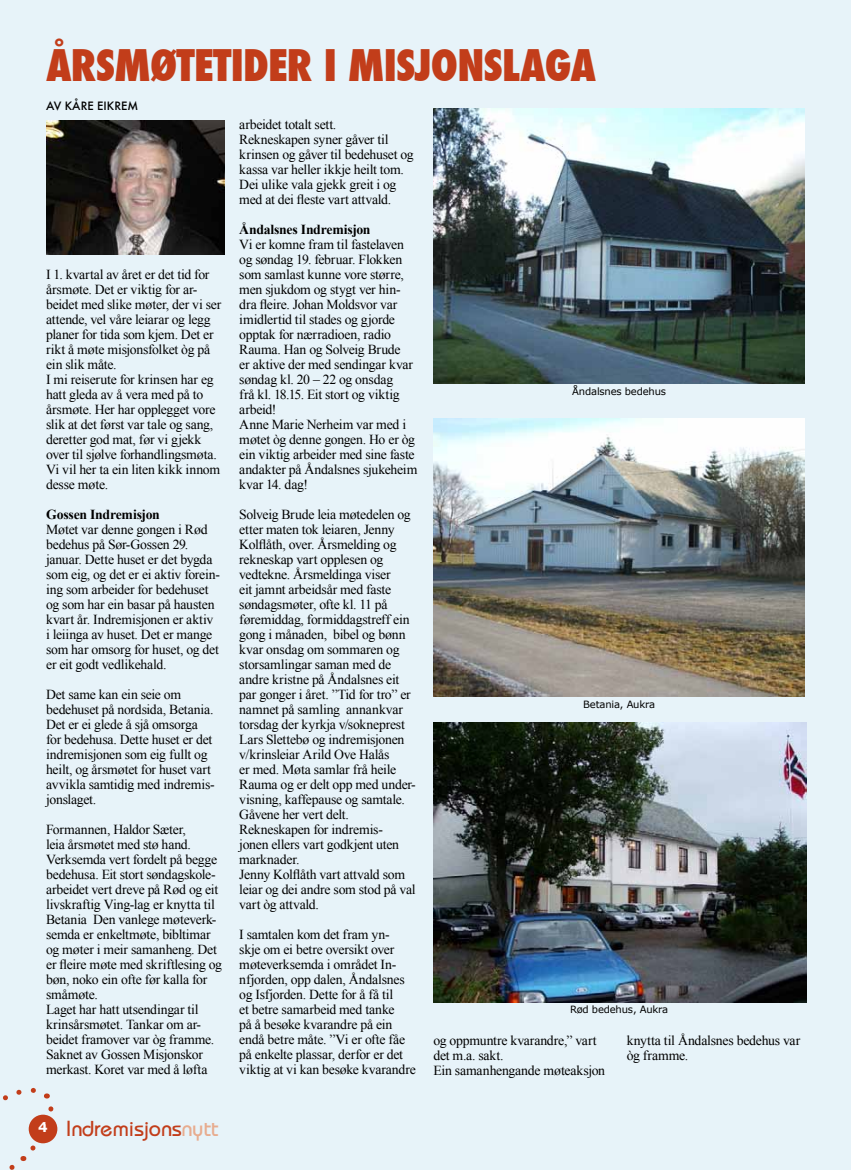
<style>
.page{position:relative;width:851px;height:1170px;background:#fff}
.page>*{position:absolute;margin:0;border:0;box-sizing:border-box;transform-origin:0 0}
.t1{font:800 condensed 42.5px "Futura";color:#c23d1a}
.t2{font:21.75px "Bauhaus";color:#c23d1a}
.t3{font:13.75px/15px "Times New Roman";letter-spacing:-.02em;color:#000}
.t4{font:700 13.75px "Times New Roman";letter-spacing:-.02em;color:#000}
.t5{font:500 11.25px "Futura";color:#000}
.t6{font:10px "Verdana";letter-spacing:-.02em;color:#000}
.s1{color:#e7ac8f}
</style>
<div class="page">
<div style="left:0;top:0;width:850px;height:1169px;background:#e7f3f9"></div>
<div style="left:29px;top:1114px;width:28px;height:29px;background:#c23d1a;border-radius:50%"></div>
<svg style="left:0;top:1087px;width:54px;height:83px"></svg>
<img style="left:46px;top:121px;width:178px;height:134px">
<img style="left:433px;top:109px;width:371px;height:274px">
<img style="left:433px;top:418px;width:371px;height:278px">
<img style="left:433px;top:722px;width:373px;height:280px">
<h1 class="t1" style="left:46px;top:36px;width:23px">ÅRSMØTETI</h1>
<h1 class="t1" style="left:243px;top:36px;width:304px">DER IMISJONSLAGA</h1>
<p class="t5" style="left:46px;top:98px;width:94px">AV KÅRE EIKREM</p>
<p class="t3" style="left:46px;top:266px;width:177px">I 1. kvartal av året er det tid for årsmøte. Det er viktig for ar&shy;beidet med slike møter, der vi ser attende, vel våre leiarar og legg planer for tida som kjem. Det er rikt å møte misjonsfolket òg på ein slik måte.<br>I mi reiserute for krinsen har eg hatt gleda av å vera med på to årsmøte. Her har opplegget vore slik at det først var tale og sang, deretter god mat, før vi gjekk over til sjølve forhandlingsmøta.<br>Vi vil her ta ein liten kikk innom desse møte.</p>
<p class="t4" style="left:46px;top:504px;width:115px">Gossen Indremisjon</p>
<p class="t3" style="left:46px;top:521px;width:175px">Møtet var denne gongen i Rød bedehus på Sør-Gossen 29. januar. Dette huset er det bygda som eig, og det er ei aktiv forein&shy;ing som arbeider for bedehuset og som har ein basar på hausten kvart år. Indremisjonen er aktiv i leiinga av huset. Det er mange som har omsorg for huset, og det er eit godt vedlikehald.</p>
<p class="t3" style="left:46px;top:686px;width:170px">Det same kan ein seie om bedehuset på nordsida, Betania.<br>Det er ei glede å sjå omsorga for bedehusa. Dette huset er det indremisjonen som eig fullt og heilt, og årsmøtet for huset vart avvikla samtidig med indremis&shy;jonslaget.</p>
<p class="t3" style="left:46px;top:821px;width:177px">Formannen, Haldor Sæter,<br>leia årsmøtet med stø hand.<br>Verksemda vert fordelt på begge bedehusa. Eit stort søndagskole&shy;arbeidet vert dreve på Rød og eit livskraftig Ving-lag er knytta til<br>Betania Den vanlege møteverk&shy;semda er enkeltmøte, bibltimar og møter i meir samanheng. Det er fleire møte med skriftlesing og bøn, noko ein ofte før kalla for småmøte.<br>Laget har hatt utsendingar til krinsårsmøtet. Tankar om ar&shy;beidet framover var òg framme.<br>Saknet av Gossen Misjonskor merkast. Koret var med å løfta</p>
<p class="t3" style="left:239px;top:116px;width:176px">arbeidet totalt sett.<br>Rekneskapen syner gåver til krinsen og gåver til bedehuset og kassa var heller ikkje heilt tom.<br>Dei ulike vala gjekk greit i og med at dei fleste vart attvald.</p>
<p class="t4" style="left:239px;top:220px;width:133px">Åndalsnes Indremisjon</p>
<p class="t3" style="left:239px;top:236px;width:180px">Vi er komne fram til fastelaven og søndag 19. februar. Flokken som samlast kunne vore større, men sjukdom og stygt ver hin&shy;dra fleire. Johan Moldsvor var imidlertid til stades og gjorde opptak for nærradioen, radio<br>Rauma. Han og Solveig Brude<br>er aktive der med sendingar kvar søndag kl. 20 – 22 og onsdag<br>frå kl. 18.15. Eit stort og viktig arbeid!<br>Anne Marie Nerheim var med i møtet òg denne gongen. Ho er òg ein viktig arbeider med sine faste andakter på Åndalsnes sjukeheim kvar 14. dag!</p>
<p class="t3" style="left:239px;top:506px;width:178px">Solveig Brude leia møtedelen og etter maten tok leiaren, Jenny<br>Kolflåth, over. Årsmelding og rekneskap vart opplesen og vedtekne. Årsmeldinga viser<br>eit jamnt arbeidsår med faste søndagsmøter, ofte kl. 11 på føremiddag, formiddagstreff ein gong i månaden, bibel og bønn kvar onsdag om sommaren og storsamlingar saman med de andre kristne på Åndalsnes eit par gonger i året. ”Tid for tro” er namnet på samling annankvar torsdag der kyrkja v/sokneprest<br>Lars Slettebø og indremisjonen v/krinsleiar Arild Ove Halås<br>er med. Møta samlar frå heile<br>Rauma og er delt opp med under&shy;visning, kaffepause og samtale.<br>Gåvene her vert delt.<br>Rekneskapen for indremis-<br>jonen ellers vart godkjent uten marknader.<br>Jenny Kolflåth vart attvald som leiar og dei andre som stod på val vart òg attvald.</p>
<p class="t3" style="left:239px;top:926px;width:178px">I samtalen kom det fram yn-<br>skje om ei betre oversikt over møteverksemda i området In&shy;nfjorden, opp dalen, Åndalsnes og Isfjorden. Dette for å få til<br>et betre samarbeid med tanke<br>på å besøke kvarandre på ein endå betre måte. ”Vi er ofte fåe på enkelte plassar, derfor er det viktig at vi kan besøke kvarandre</p>
<p class="t6" style="left:572px;top:385px;width:95px">Åndalsnes bedehus</p>
<p class="t6" style="left:583px;top:698px;width:73px">Betania, Aukra</p>
<p class="t6" style="left:570px;top:1002px;width:100px">Rød bedehus, Aukra</p>
<p class="t3" style="left:433px;top:1032px;width:173px">og oppmuntre kvarandre,” vart det m.a. sakt.<br>Ein samanhengande møteaksjon</p>
<p class="t3" style="left:626px;top:1032px;width:175px">knytta til Åndalsnes bedehus var òg framme.</p>
<h2 class="t2" style="left:38px;top:1115px;width:181px"><sup>4</sup> Indremisjons<span class="s1">nytt</span></h2>
</div>
